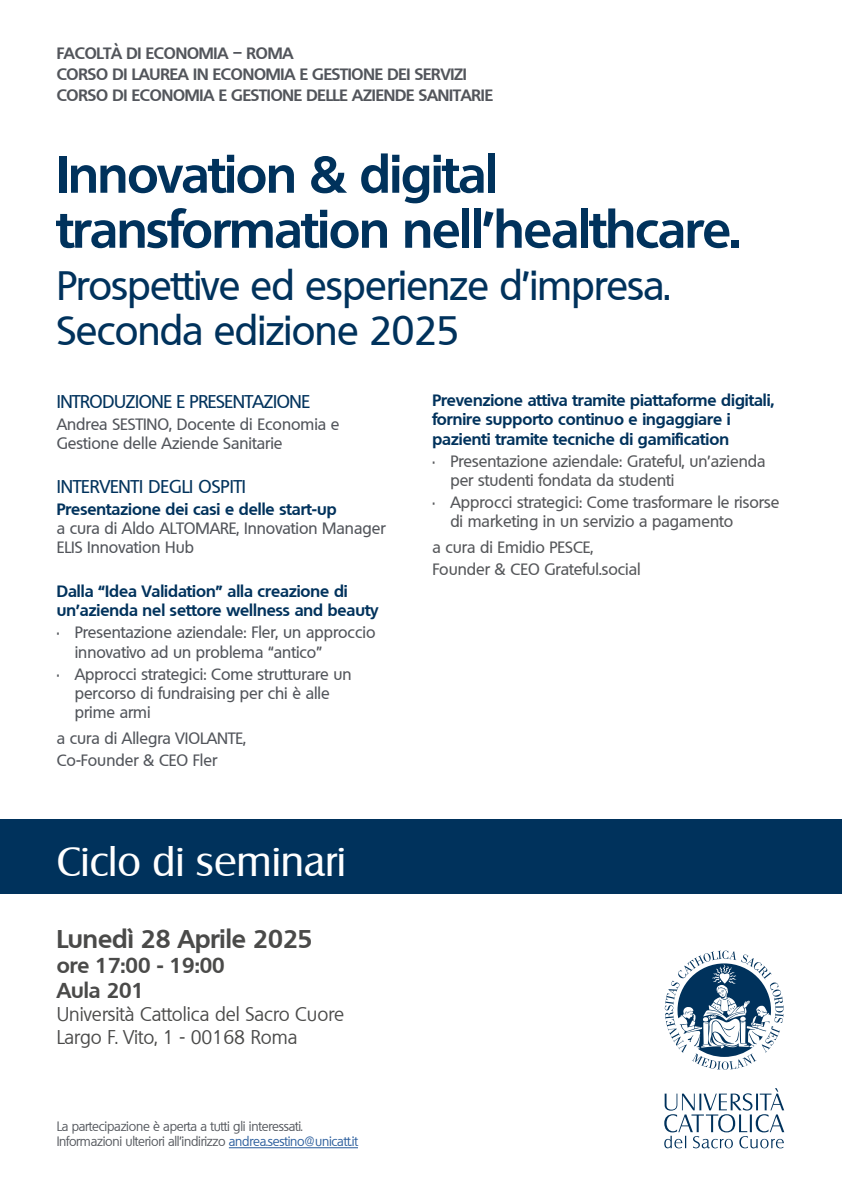
<style>
.page{position:relative;width:842px;height:1191px;background:#fff}
.page>*{position:absolute;margin:0;border:0;box-sizing:border-box;transform-origin:0 0}
.t1{font:700 50px/55px "Quebec";letter-spacing:-.015em;color:#00325c}
.t2{font:500 40px/45px "Quebec";letter-spacing:-.015em;color:#00325c}
.t3{font:40px "Salzburg";color:#fff}
.t4{font:700 25px "Quebec";color:#4a4a49}
.t5{font:700 21px/25.2px "Quebec";color:#4a4a49}
.t6{font:19px/22.8px "Quebec";color:#4a4a49}
.t7{font:500 18px "Quebec";letter-spacing:-.02em;color:#00325c}
.t8{font:500 18px "Quebec";color:#00325c}
.t9{font:500 16px/19.2px "Quebec";color:#52555b}
.t10{font:700 16px/19.2px "Quebec";color:#00325c}
.t11{font:500 16px/19.2px "Quebec";color:#55575a}
.t12{font:700 16px/20.8px "Quebec";letter-spacing:-.01em;color:#52555b}
.t13{font:13px/15.6px "Quebec";letter-spacing:-.02em;color:#52555b}
.s1{color:#275b9b}
</style>
<div class="page">
<div style="left:0;top:819px;width:842px;height:75px;background:#00325c"></div>
<svg style="left:665px;top:950px;width:119px;height:119px"></svg>
<svg style="left:664px;top:1088px;width:120px;height:60px"></svg>
<hr style="left:229px;top:1147px;width:129px;height:1px;background:#275b9b">
<p class="t12" style="left:57px;top:42px;width:438px">FACOLTÀ DI ECONOMIA – ROMA<br>CORSO DI LAUREA IN ECONOMIA E GESTIONE DEI SERVIZI<br>CORSO DI ECONOMIA E GESTIONE DELLE AZIENDE SANITARIE</p>
<h1 class="t1" style="left:57px;top:146px;width:685px">Innovation &amp; digital transformation nell’healthcare.</h1>
<h2 class="t2" style="left:57px;top:262px;width:615px">Prospettive ed esperienze d’impresa.<br>Seconda edizione 2025</h2>
<p class="t7" style="left:57px;top:390px;width:255px">INTRODUZIONE E PRESENTAZIONE</p>
<p class="t9" style="left:57px;top:414px;width:284px">Andrea SESTINO, Docente di Economia e<br>Gestione delle Aziende Sanitarie</p>
<p class="t8" style="left:57px;top:474px;width:191px">INTERVENTI DEGLI OSPITI</p>
<p class="t10" style="left:57px;top:499px;width:281px">Presentazione dei casi e delle start-up</p>
<p class="t9" style="left:57px;top:518px;width:330px">a cura di Aldo ALTOMARE, Innovation Manager<br>ELIS Innovation Hub</p>
<p class="t10" style="left:57px;top:581px;width:323px">Dalla “Idea Validation” alla creazione di un’azienda nel settore wellness and beauty</p>
<p class="t9" style="left:75px;top:623px;width:302px;text-indent:-18px">• Presentazione aziendale: Fler, un approccio innovativo ad un problema “antico”</p>
<p class="t9" style="left:75px;top:664px;width:279px;text-indent:-18px">• Approcci strategici: Come strutturare un percorso di fundraising per chi è alle prime armi</p>
<p class="t9" style="left:57px;top:727px;width:191px;line-height:22px">a cura di Allegra VIOLANTE,<br>Co-Founder &amp; CEO Fler</p>
<h2 class="t3" style="left:57px;top:837px;width:291px">Ciclo di seminari</h2>
<h3 class="t4" style="left:57px;top:922px;width:258px">Lunedì 28 Aprile 2025</h3>
<h3 class="t5" style="left:57px;top:952px;width:170px">ore 17:00 - 19:00<br>Aula 201</h3>
<p class="t6" style="left:57px;top:1002px;width:289px">Università Cattolica del Sacro Cuore<br>Largo F. Vito, 1 - 00168 Roma</p>
<p class="t13" style="left:57px;top:1118px;width:303px">La partecipazione è aperta a tutti gli interessati.<br>Informazioni ulteriori all’indirizzo <span class="s1">andrea.sestino@unicatt.it</span></p>
<p class="t10" style="left:432px;top:390px;width:344px">Prevenzione attiva tramite piattaforme digitali, fornire supporto continuo e ingaggiare i pazienti tramite tecniche di gamification</p>
<p class="t11" style="left:450px;top:451px;width:317px;text-indent:-18px">• Presentazione aziendale: Grateful, un’azienda per studenti fondata da studenti</p>
<p class="t11" style="left:450px;top:492px;width:331px;text-indent:-18px">• Approcci strategici: Come trasformare le risorse di marketing in un servizio a pagamento</p>
<p class="t11" style="left:432px;top:536px;width:210px;line-height:22px">a cura di Emidio PESCE,<br>Founder &amp; CEO Grateful.social</p>
</div>
